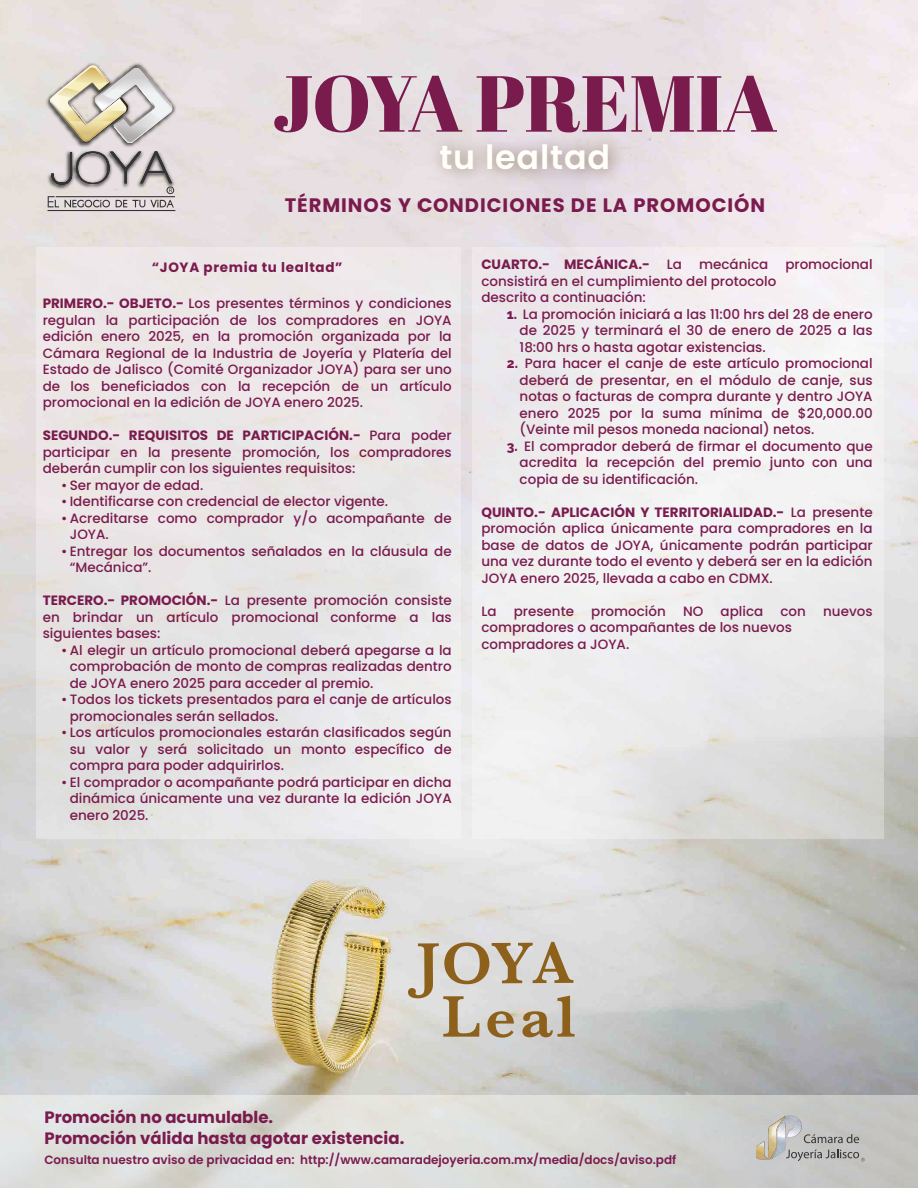
<style>
.page{position:relative;width:918px;height:1188px;background:#fff}
.page>*{position:absolute;margin:0;border:0;box-sizing:border-box;transform-origin:0 0}
.t1{font:79.2px "Abril Fatface";letter-spacing:-.01em;color:#7a1b4e}
.t2{font:600 60.9px/53.1px "Baskerville";letter-spacing:.045em;color:#8d611c;text-align:center}
.t3{font:600 33.45px "Poppins";letter-spacing:.025em;color:#fffef7}
.t4{font:700 19.5px "Poppins";letter-spacing:.05em;color:#7a1b4e}
.t5{font:700 16.5px/21px "Poppins";color:#7a1b4e}
.t6{font:500 13.5px/16.5px "Poppins";color:#7a1b4e;text-align:justify}
.t7{font:700 13.5px "Poppins";letter-spacing:.05em;color:#7a1b4e}
.t8{font:700 13.5px "Poppins";color:#7a1b4e}
.t9{font:600 12px "Poppins";color:#7a1b4e}
.s1{font-weight:700}
.s2{font-family:"Raleway";font-weight:800}
</style>
<div class="page">
<img style="left:0;top:0;width:918px;height:1095px">
<svg style="left:472px;top:248px;width:412px;height:591px;fill:#efeeef"></svg>
<div style="left:36px;top:248px;width:425px;height:591px;background:#e9e6e8"></div>
<svg style="left:0;top:1095px;width:918px;height:93px;background:#d8d8d5"></svg>
<img style="left:419px;top:121px;width:216px;height:93px">
<hr style="left:47px;top:210px;width:128px;height:1px;background:#343334">
<img style="left:46px;top:62px;width:133px;height:129px">
<svg style="left:50px;top:65px;width:123px;height:78px;background:#d3ccc0"></svg>
<svg style="left:48px;top:151px;width:127px;height:57px;background:#bbb5b5"></svg>
<div style="left:167px;top:187px;width:7px;height:7px;border:1px solid #343334;border-radius:50%"></div>
<svg style="left:804px;top:1134px;width:55px;height:9px"></svg>
<img style="left:757px;top:1116px;width:44px;height:44px">
<img style="left:757px;top:1116px;width:29px;height:43px">
<img style="left:761px;top:1116px;width:25px;height:37px">
<img style="left:757px;top:1118px;width:27px;height:37px">
<svg style="left:786px;top:1149px;width:79px;height:12px"></svg>
<h1 class="t1" style="left:272px;top:48px;width:507px">JOYA PREMIA</h1>
<h3 class="t3" style="left:440px;top:138px;width:172px">tu lealtad</h3>
<h3 class="t4" style="left:285px;top:194px;width:482px">TÉRMINOS Y CONDICIONES DE LA PROMOCIÓN</h3>
<p class="t7" style="left:152px;top:260px;width:192px">“JOYA premia tu lealtad”</p>
<p class="t6" style="left:43px;top:295px;width:411px"><span class="s1">PRIMERO.- OBJETO.-</span> Los presentes términos y condiciones regulan la participación de los compradores en JOYA edición enero 2025, en la promoción organizada por la Cámara Regional de la Industria de Joyería y Platería del Estado de Jalisco (Comité Organizador JOYA) para ser uno de los beneficiados con la recepción de un artículo promocional en la edición de JOYA enero 2025.</p>
<p class="t6" style="left:43px;top:427px;width:411px"><span class="s1">SEGUNDO.- REQUISITOS DE PARTICIPACIÓN.-</span> Para poder participar en la presente promoción, los compradores deberán cumplir con los siguientes requisitos:</p>
<p class="t6" style="left:61px;top:477px;width:144px">• Ser mayor de edad.</p>
<p class="t6" style="left:61px;top:493px;width:328px">• Identificarse con credencial de elector vigente.</p>
<p class="t6" style="left:70px;top:510px;width:384px;text-indent:-9px">• Acreditarse como comprador y/o acompañante de<br>JOYA.</p>
<p class="t6" style="left:70px;top:543px;width:384px;text-indent:-9px">• Entregar los documentos señalados en la cláusula de “Mecánica”.</p>
<p class="t6" style="left:43px;top:592px;width:411px"><span class="s1">TERCERO.- PROMOCIÓN.-</span> La presente promoción consiste en brindar un artículo promocional conforme a las siguientes bases:</p>
<p class="t6" style="left:70px;top:642px;width:384px;text-indent:-9px">• Al elegir un artículo promocional deberá apegarse a la comprobación de monto de compras realizadas dentro de JOYA enero 2025 para acceder al premio.</p>
<p class="t6" style="left:70px;top:691px;width:384px;text-indent:-9px">• Todos los tickets presentados para el canje de artículos promocionales serán sellados.</p>
<p class="t6" style="left:70px;top:724px;width:384px;text-indent:-9px">• Los artículos promocionales estarán clasificados según su valor y será solicitado un monto específico de compra para poder adquirirlos.</p>
<p class="t6" style="left:70px;top:774px;width:384px;text-indent:-9px">• El comprador o acompañante podrá participar en dicha dinámica únicamente una vez durante la edición JOYA enero 2025.</p>
<p class="t8" style="left:481px;top:257px;width:170px">CUARTO.- MECÁNICA.-</p>
<p class="t6" style="left:667px;top:256px;width:17px">La</p>
<p class="t6" style="left:699px;top:256px;width:71px">mecánica</p>
<p class="t6" style="left:785px;top:256px;width:89px">promocional</p>
<p class="t6" style="left:481px;top:273px;width:296px">consistirá en el cumplimiento del protocolo descrito a continuación:</p>
<p class="t6" style="left:520px;top:306px;width:355px;text-indent:-13px"><span class="s2">1.</span> La promoción iniciará a las 11:00 hrs del 28 de enero de 2025 y terminará el 30 de enero de 2025 a las 18:00 hrs o hasta agotar existencias.</p>
<p class="t6" style="left:520px;top:355px;width:355px;text-indent:-13px"><span class="s2">2.</span> Para hacer el canje de este artículo promocional deberá de presentar, en el módulo de canje, sus notas o facturas de compra durante y dentro JOYA enero 2025 por la suma mínima de $20,000.00 (Veinte mil pesos moneda nacional) netos.</p>
<p class="t6" style="left:520px;top:438px;width:355px;text-indent:-13px"><span class="s2">3.</span> El comprador deberá de firmar el documento que acredita la recepción del premio junto con una copia de su identificación.</p>
<p class="t6" style="left:481px;top:504px;width:393px"><span class="s1">QUINTO.- APLICACIÓN Y TERRITORIALIDAD.-</span> La presente promoción aplica únicamente para compradores en la base de datos de JOYA, únicamente podrán participar una vez durante todo el evento y deberá ser en la edición JOYA enero 2025, llevada a cabo en CDMX.</p>
<p class="t6" style="left:481px;top:603px;width:17px">La</p>
<p class="t6" style="left:514px;top:603px;width:62px">presente</p>
<p class="t6" style="left:591px;top:603px;width:76px">promoción</p>
<p class="t6" style="left:683px;top:603px;width:22px">NO</p>
<p class="t6" style="left:721px;top:603px;width:44px">aplica</p>
<p class="t6" style="left:781px;top:603px;width:27px">con</p>
<p class="t6" style="left:823px;top:603px;width:51px">nuevos</p>
<p class="t6" style="left:481px;top:619px;width:312px">compradores o acompañantes de los nuevos compradores a JOYA.</p>
<h2 class="t2" style="left:417px;top:937px;width:160px">JOYA<br>Leal</h2>
<p class="t5" style="left:44px;top:1107px;width:361px">Promoción no acumulable.<br>Promoción válida hasta agotar existencia.</p>
<p class="t9" style="left:44px;top:1153px;width:633px">Consulta nuestro aviso de privacidad en: http://www.camaradejoyeria.com.mx/media/docs/aviso.pdf</p>
</div>
